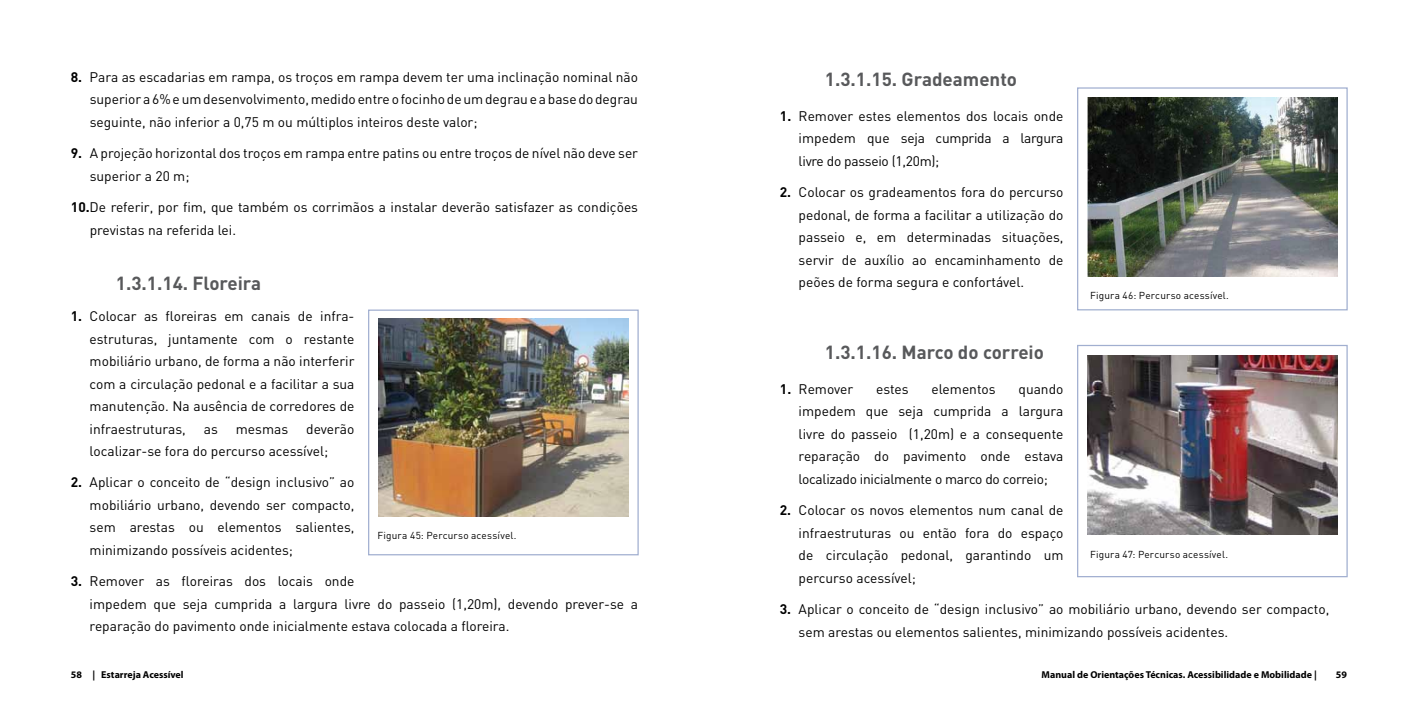
<style>
.page{position:relative;width:1418px;height:709px;background:#fff}
.page>*{position:absolute;margin:0;border:0;box-sizing:border-box;transform-origin:0 0}
.t1{font:700 18.75px "DIN";color:#58595b}
.t2{font:13.75px/22.5px "DIN";color:#000;text-align:justify}
.t3{font:10px "DIN";letter-spacing:.02em;color:#000}
.t4{font:700 10px "Myriad Pro";color:#000}
.t5{font:700 10px "Myriad Pro";color:#000101}
.s1{font-weight:700}
.s2{color:#000}
</style>
<div class="page">
<div style="left:368px;top:309px;width:270px;height:246px;border:1px solid #a1afd0"></div>
<img style="left:379px;top:318px;width:249px;height:199px">
<div style="left:1077px;top:87px;width:270px;height:223px;border:1px solid #a1afd0"></div>
<img style="left:1087px;top:98px;width:249px;height:179px">
<div style="left:1077px;top:345px;width:270px;height:232px;border:1px solid #a1afd0"></div>
<img style="left:1087px;top:355px;width:249px;height:179px">
<p class="t2" style="left:90px;top:65px;width:550px;text-indent:-19px"><span class="s1">8.</span> Para as escadarias em rampa, os troços em rampa devem ter uma inclinação nominal não superior a 6% e um desenvolvimento, medido entre o focinho de um degrau e a base do degrau seguinte, não inferior a 0,75 m ou múltiplos inteiros deste valor;</p>
<p class="t2" style="left:90px;top:142px;width:550px;text-indent:-19px"><span class="s1">9.</span> A projeção horizontal dos troços em rampa entre patins ou entre troços de nível não deve ser superior a 20 m;</p>
<p class="t2" style="left:90px;top:195px;width:550px;text-indent:-19px"><span class="s1">10.</span>De referir, por fim, que também os corrimãos a instalar deverão satisfazer as condições previstas na referida lei.</p>
<h1 class="t1" style="left:116px;top:271px;width:147px">1.3.1.14. Floreira</h1>
<p class="t2" style="left:90px;top:304px;width:266px;text-indent:-19px"><span class="s1">1.</span> Colocar as floreiras em canais de infra&shy;estruturas, juntamente com o restante mobiliário urbano, de forma a não interferir com a circulação pedonal e a facilitar a sua manutenção. Na ausência de corredores de infraestruturas,</p>
<p class="t2" style="left:90px;top:417px;width:266px;text-indent:216px">deverão localizar-se fora do percurso acessível;</p>
<p class="t2" style="left:90px;top:471px;width:266px;text-indent:-19px"><span class="s1">2.</span> Aplicar o conceito de “design inclusivo” ao mobiliário urbano, devendo ser compacto, sem arestas ou elementos salientes, minimizando possíveis acidentes;</p>
<p class="t2" style="left:90px;top:569px;width:550px;text-align:left;text-indent:-19px"><span class="s1">3.</span> Remover as floreiras dos locais onde<br>impedem que seja cumprida a largura livre do passeio (1,20m), devendo prever-se a reparação do pavimento onde inicialmente estava colocada a floreira.</p>
<p class="t2" style="left:204px;top:417px;width:16px">as</p>
<p class="t2" style="left:236px;top:417px;width:54px">mesmas</p>
<p class="t3" style="left:377px;top:529px;width:140px">Figura 45: Percurso acessível.</p>
<h1 class="t1" style="left:825px;top:67px;width:194px">1.3.1.15. Gradeamento</h1>
<p class="t2" style="left:798px;top:104px;width:266px;text-indent:-19px"><span class="s1">1.</span> Remover estes elementos dos locais onde impedem que seja cumprida a largura livre do passeio (1,20m);</p>
<p class="t2" style="left:798px;top:181px;width:266px;text-indent:-19px"><span class="s1">2.</span> Colocar os gradeamentos fora do percurso pedonal, de forma a facilitar a utilização do passeio e, em determinadas situações, servir de auxílio ao encaminhamento de peões de forma segura e confortável.</p>
<p class="t3" style="left:1090px;top:289px;width:140px">Figura 46: Percurso acessível.</p>
<h1 class="t1" style="left:825px;top:340px;width:220px">1.3.1.16. Marco do correio</h1>
<p class="t2" style="left:780px;top:377px;width:75px"><span class="s1">1.</span> Remover</p>
<p class="t2" style="left:876px;top:377px;width:34px">estes</p>
<p class="t2" style="left:931px;top:377px;width:66px">elementos</p>
<p class="t2" style="left:798px;top:377px;width:266px;text-indent:220px">quando impedem que seja cumprida a largura livre do passeio (1,20m) e a consequente reparação do pavimento onde estava localizado inicialmente o marco do correio;</p>
<p class="t2" style="left:798px;top:499px;width:266px;text-indent:-19px"><span class="s1">2.</span> Colocar os novos elementos num canal de infraestruturas ou então fora do espaço de circulação pedonal, garantindo um percurso acessível;</p>
<p class="t2" style="left:798px;top:597px;width:532px;text-indent:-19px"><span class="s1">3.</span> Aplicar o conceito de “design inclusivo” ao mobiliário urbano, devendo ser compacto, sem arestas ou elementos salientes, minimizando possíveis acidentes.</p>
<p class="t3" style="left:1090px;top:547px;width:139px">Figura 47: Percurso acessível.</p>
<p class="t5" style="left:71px;top:668px;width:114px"><span class="s2">58</span> | Estarreja Acessível</p>
<p class="t4" style="left:1041px;top:668px;width:277px">Manual de Orientações Técnicas. Acessibilidade e Mobilidade |</p>
<p class="t4" style="left:1335px;top:668px;width:13px">59</p>
</div>
